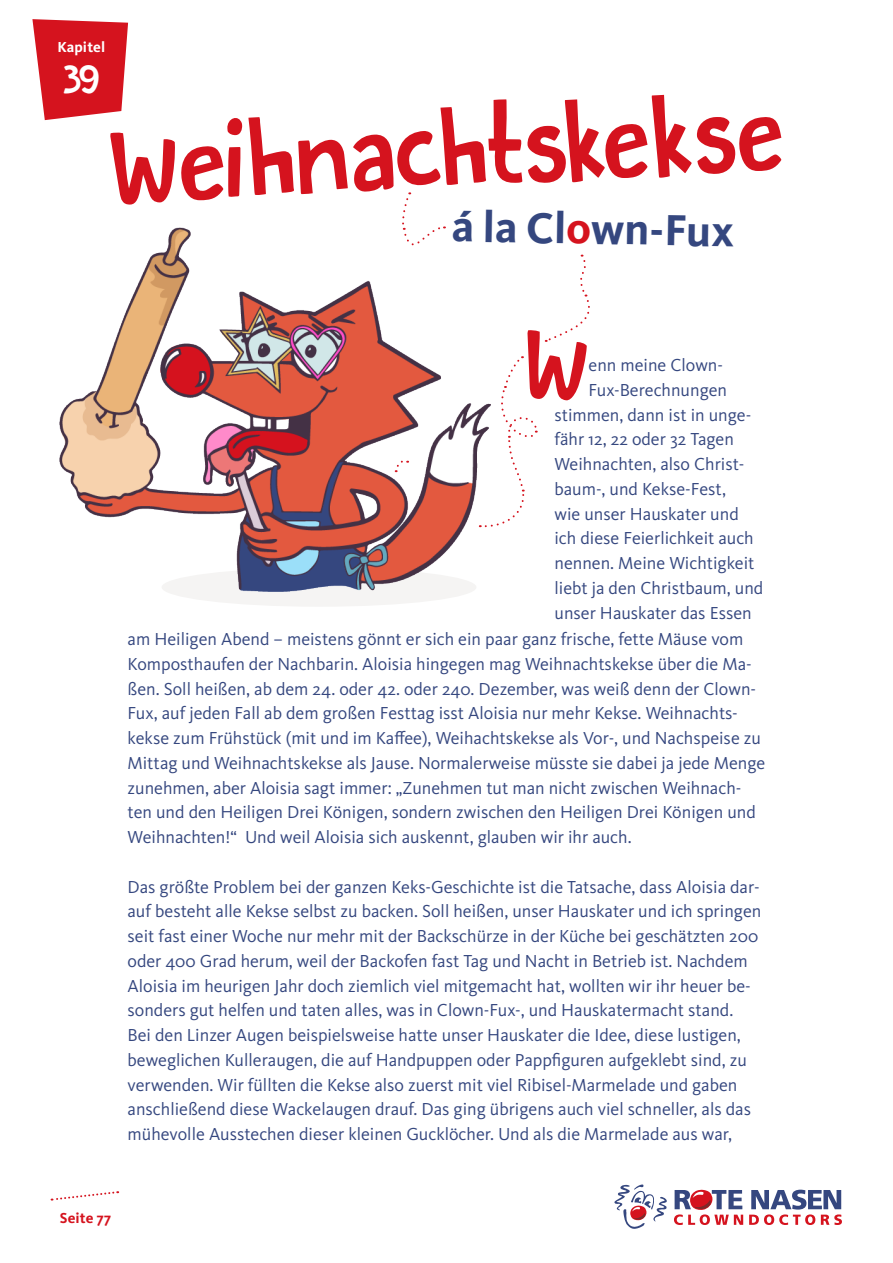
<style>
.page{position:relative;width:893px;height:1263px;background:#fff}
.page>*{position:absolute;margin:0;border:0;box-sizing:border-box;transform-origin:0 0}
.t1{font:96px "DK Butterfly Ball";color:#d5131e}
.t2{font:700 45px "Kievit Pro";color:#35477f}
.t3{font:37.5px "DK Butterfly Ball";color:#fff}
.t4{font:18px/24.8px "Kievit Pro";color:#35477f}
.t5{font:700 15px "Kievit Pro";letter-spacing:.01em;color:#fff}
.t6{font:700 15px "Kievit Pro";letter-spacing:.01em;color:#d5131e}
.s1{color:#d5131e}
</style>
<div class="page">
<svg style="left:32px;top:19px;width:96px;height:101px;background:#db3841"></svg>
<svg style="left:51px;top:1191px;width:67px;height:10px"></svg>
<svg style="left:614px;top:1184px;width:53px;height:45px"></svg>
<svg style="left:674px;top:1189px;width:168px;height:36px"></svg>
<div style="left:162px;top:568px;width:314px;height:39px;background:#f5f4f3;border-radius:50%"></div>
<svg style="left:402px;top:192px;width:43px;height:35px"></svg>
<img style="left:60px;top:227px;width:420px;height:365px">
<svg style="left:480px;top:255px;width:110px;height:273px"></svg>
<p class="t5" style="left:57px;top:38px;width:49px">Kapitel</p>
<h3 class="t3" style="left:63px;top:52px;width:39px">39</h3>
<p class="t1" style="left:105px;top:98px;width:677px;rotate:-3deg">Weihnachtskekse</p>
<p class="t2" style="left:452px;top:199px;width:284px;rotate:1deg">á la Cl<span class="s1">o</span>wn-Fux</p>
<p class="t4" style="left:588px;top:353px;width:136px">enn meine Clown-</p>
<p class="t4" style="left:554px;top:377px;width:210px;text-indent:34px">Fux-Berechnungen stimmen, dann ist in unge&shy;fähr 12, 22 oder 32 Tagen<br>Weihnachten, also Christ&shy;baum-, und Kekse-Fest,<br>wie unser Hauskater und ich diese Feierlichkeit auch nennen. Meine Wichtigkeit liebt ja den Christbaum, und unser Hauskater das Essen</p>
<p class="t4" style="left:128px;top:627px;width:639px">am Heiligen Abend – meistens gönnt er sich ein paar ganz frische, fette Mäuse vom Komposthaufen der Nachbarin. Aloisia hingegen mag Weihnachtskekse über die Ma&shy;ßen. Soll heißen, ab dem 24. oder 42. oder 240. Dezember, was weiß denn der Clown-Fux, auf jeden Fall ab dem großen Festtag isst Aloisia nur mehr Kekse. Weihnachts&shy;kekse zum Frühstück (mit und im Kaffee), Weihachtskekse als Vor-, und Nachspeise zu Mittag und Weihnachtskekse als Jause. Normalerweise müsste sie dabei ja jede Menge zunehmen, aber Aloisia sagt immer: „Zunehmen tut man nicht zwischen Weihnach&shy;ten und den Heiligen Drei Königen, sondern zwischen den Heiligen Drei Königen und Weihnachten!“ Und weil Aloisia sich auskennt, glauben wir ihr auch.</p>
<p class="t4" style="left:128px;top:874px;width:635px">Das größte Problem bei der ganzen Keks-Geschichte ist die Tatsache, dass Aloisia dar&shy;auf besteht alle Kekse selbst zu backen. Soll heißen, unser Hauskater und ich springen seit fast einer Woche nur mehr mit der Backschürze in der Küche bei geschätzten 200 oder 400 Grad herum, weil der Backofen fast Tag und Nacht in Betrieb ist. Nachdem Aloisia im heurigen Jahr doch ziemlich viel mitgemacht hat, wollten wir ihr heuer be&shy;sonders gut helfen und taten alles, was in Clown-Fux-, und Hauskatermacht stand.</p>
<p class="t4" style="left:128px;top:1023px;width:625px">Bei den Linzer Augen beispielsweise hatte unser Hauskater die Idee, diese lustigen, beweglichen Kulleraugen, die auf Handpuppen oder Pappfiguren aufgeklebt sind, zu verwenden. Wir füllten die Kekse also zuerst mit viel Ribisel-Marmelade und gaben anschließend diese Wackelaugen drauf. Das ging übrigens auch viel schneller, als das mühevolle Ausstechen dieser kleinen Gucklöcher. Und als die Marmelade aus war,</p>
<p class="t6" style="left:60px;top:1209px;width:53px">Seite 77</p>
</div>
